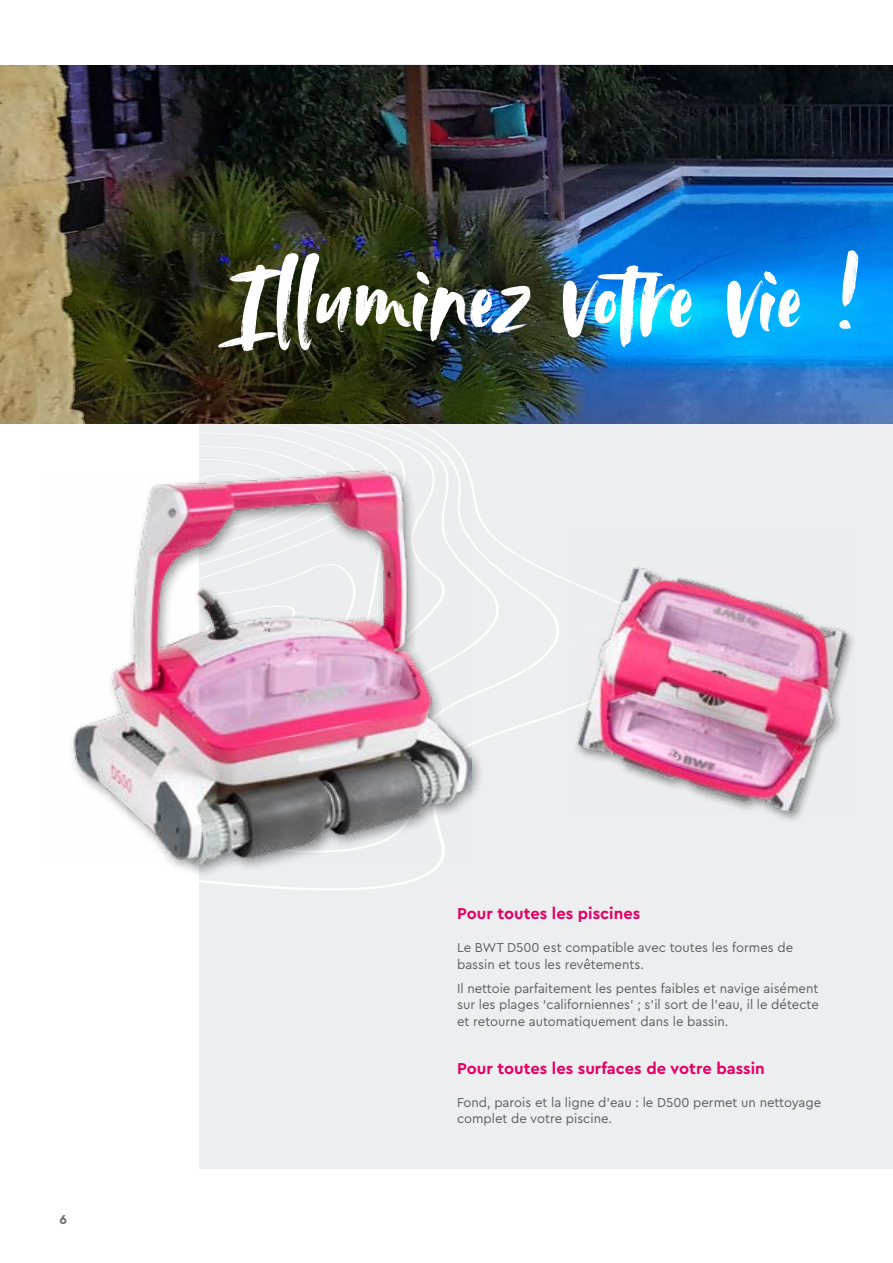
<style>
.page{position:relative;width:893px;height:1263px;background:#fff}
.page>*{position:absolute;margin:0;border:0;box-sizing:border-box;transform-origin:0 0}
.t1{font:109.5px "Avallon";letter-spacing:.01em;color:#fff}
.t2{font:700 16.5px "Cera PRO";color:#e60064}
.t3{font:13.5px/16.2px "Cera PRO";color:#5f5e5e}
.t4{font:700 13.5px "Cera PRO";color:#676c6e}
</style>
<div class="page">
<div style="left:201px;top:65px;width:692px;height:1103px;background:#edeeef"></div>
<svg style="left:0;top:423px;width:674px;height:480px"></svg>
<div style="left:68px;top:465px;width:417px;height:414px;background:#000;opacity:.4"></div>
<img style="left:45px;top:471px;width:427px;height:393px">
<div style="left:571px;top:564px;width:285px;height:259px;background:#edeeef"></div>
<img style="left:571px;top:530px;width:282px;height:283px">
<img style="left:0;top:65px;width:893px;height:358px">
<h1 class="t1" style="left:237px;top:227px;width:626px">Illuminez votre vie !</h1>
<p class="t4" style="left:60px;top:1210px;width:9px">6</p>
<p class="t2" style="left:457px;top:903px;width:185px">Pour toutes les piscines</p>
<p class="t3" style="left:457px;top:939px;width:338px">Le BWT D500 est compatible avec toutes les formes de bassin et tous les revêtements.</p>
<p class="t3" style="left:457px;top:980px;width:363px;text-align:justify">Il nettoie parfaitement les pentes faibles et navige aisément sur les plages ‘californiennes’ ; s’il sort de l’eau, il le détecte et retourne automatiquement dans le bassin.</p>
<p class="t2" style="left:457px;top:1057px;width:309px">Pour toutes les surfaces de votre bassin</p>
<p class="t3" style="left:457px;top:1094px;width:366px">Fond, parois et la ligne d’eau : le D500 permet un nettoyage complet de votre piscine.</p>
</div>
